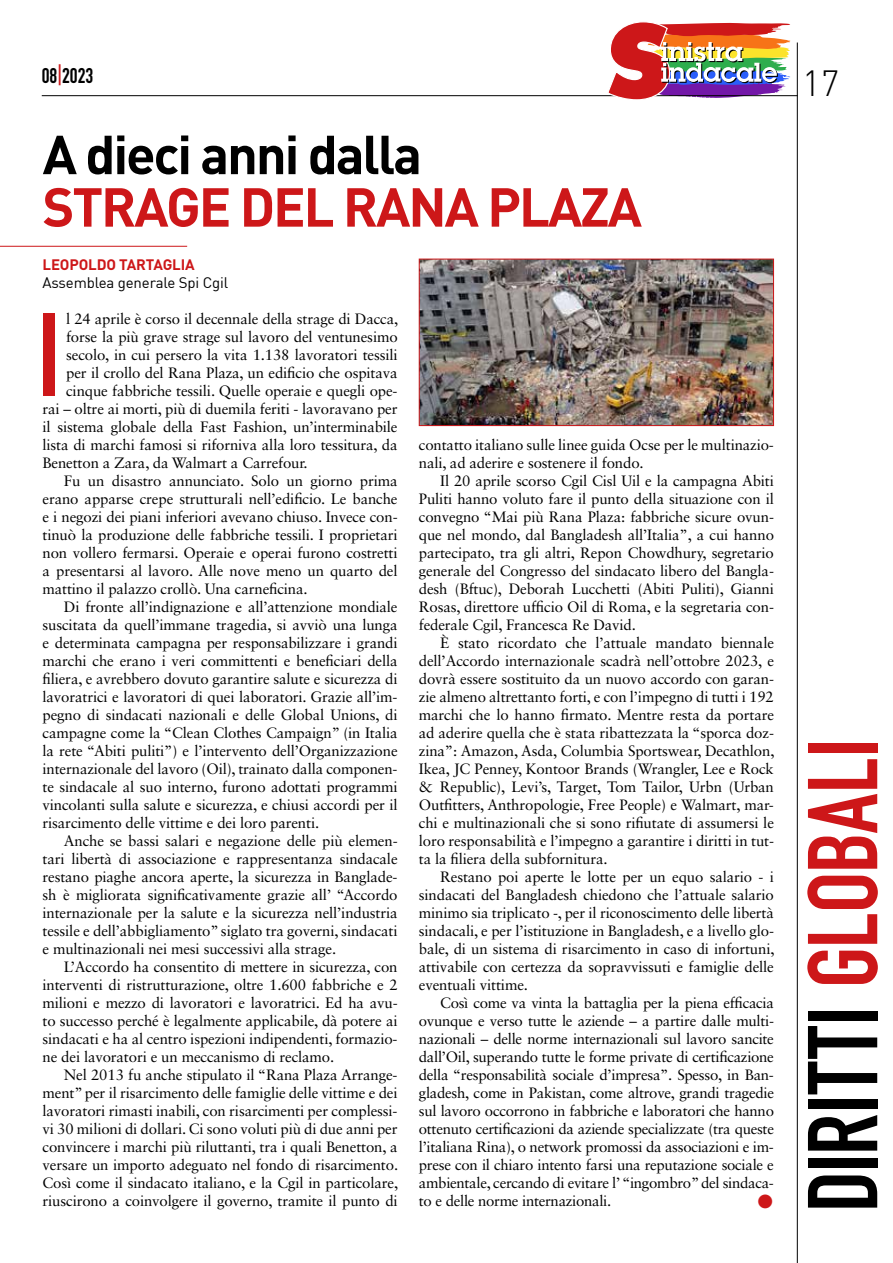
<style>
.page{position:relative;width:893px;height:1263px;background:#fff}
.page>*{position:absolute;margin:0;border:0;box-sizing:border-box;transform-origin:0 0}
.t1{font:116.1px "DIN Engschrift Std";color:#cd1719}
.t2{font:97.35px "DIN Engschrift Std";letter-spacing:-.005em;color:#000}
.t3{font:700 54px "DIN";letter-spacing:-.04em;color:#cd1719}
.t4{font:700 54px "DIN";letter-spacing:-.04em;color:#000}
.t5{font:300 36px "DIN";color:#000}
.t6{font:21px "DIN Engschrift Std";color:#000}
.t7{font:15px/18px "Sabon LT Std";letter-spacing:-.01em;color:#000;text-align:justify}
.t8{font:15px "DIN";letter-spacing:-.01em;color:#000}
.t9{font:700 15px "DIN";letter-spacing:-.01em;color:#cd1719}
.t10{font:15px "Zapf Dingbats IT Cby BT";color:#cd1719}
.s1{color:#cd1719}
</style>
<div class="page">
<hr style="left:42px;top:95px;width:756px;height:1px;background:#000">
<hr style="left:797px;top:43px;width:1px;height:1220px;background:#000">
<svg style="left:606px;top:22px;width:185px;height:78px"></svg>
<hr style="left:0;top:246px;width:187px;height:1px;background:#cd1719">
<img style="left:421px;top:261px;width:351px;height:163px">
<div style="left:419px;top:259px;width:355px;height:167px;border:1px solid #cd1719"></div>
<h3 class="t6" style="left:42px;top:63px;width:53px">08<span class="s1">|</span>2023</h3>
<h3 class="t5" style="left:802px;top:61px;width:39px">17</h3>
<h3 class="t4" style="left:43px;top:119px;width:381px">A dieci anni dalla</h3>
<h3 class="t3" style="left:43px;top:172px;width:601px">STRAGE DEL RANA PLAZA</h3>
<p class="t9" style="left:43px;top:255px;width:154px">LEOPOLDO TARTAGLIA</p>
<p class="t8" style="left:43px;top:273px;width:187px">Assemblea generale Spi Cgil</p>
<h1 class="t1" style="left:37px;top:287px;width:25px">I</h1>
<p class="t7" style="left:66px;top:310px;width:334px">l 24 aprile è corso il decennale della strage di Dacca,</p>
<p class="t7" style="left:66px;top:328px;width:333px">forse la più grave strage sul lavoro del ventunesimo</p>
<p class="t7" style="left:66px;top:346px;width:333px">secolo, in cui persero la vita 1.138 lavoratori tessili</p>
<p class="t7" style="left:66px;top:364px;width:333px">per il crollo del Rana Plaza, un edificio che ospitava</p>
<p class="t7" style="left:66px;top:382px;width:333px">cinque fabbriche tessili. Quelle operaie e quegli ope-</p>
<p class="t7" style="left:43px;top:400px;width:357px">rai – oltre ai morti, più di duemila feriti - lavoravano per</p>
<p class="t7" style="left:43px;top:418px;width:357px">il sistema globale della Fast Fashion, un’interminabile</p>
<p class="t7" style="left:43px;top:436px;width:357px">lista di marchi famosi si riforniva alla loro tessitura, da</p>
<p class="t7" style="left:43px;top:454px;width:267px">Benetton a Zara, da Walmart a Carrefour.</p>
<p class="t7" style="left:64px;top:472px;width:335px">Fu un disastro annunciato. Solo un giorno prima</p>
<p class="t7" style="left:43px;top:490px;width:357px">erano apparse crepe strutturali nell’edificio. Le banche</p>
<p class="t7" style="left:43px;top:508px;width:357px">e i negozi dei piani inferiori avevano chiuso. Invece con-</p>
<p class="t7" style="left:43px;top:526px;width:357px">tinuò la produzione delle fabbriche tessili. I proprietari</p>
<p class="t7" style="left:43px;top:544px;width:357px">non vollero fermarsi. Operaie e operai furono costretti</p>
<p class="t7" style="left:43px;top:562px;width:357px">a presentarsi al lavoro. Alle nove meno un quarto del</p>
<p class="t7" style="left:43px;top:580px;width:267px">mattino il palazzo crollò. Una carneficina.</p>
<p class="t7" style="left:64px;top:598px;width:335px">Di fronte all’indignazione e all’attenzione mondiale</p>
<p class="t7" style="left:43px;top:616px;width:357px">suscitata da quell’immane tragedia, si avviò una lunga</p>
<p class="t7" style="left:43px;top:634px;width:357px">e determinata campagna per responsabilizzare i grandi</p>
<p class="t7" style="left:43px;top:652px;width:357px">marchi che erano i veri committenti e beneficiari della</p>
<p class="t7" style="left:43px;top:670px;width:356px">filiera, e avrebbero dovuto garantire salute e sicurezza di</p>
<p class="t7" style="left:43px;top:688px;width:357px">lavoratrici e lavoratori di quei laboratori. Grazie all’im-</p>
<p class="t7" style="left:43px;top:706px;width:356px">pegno di sindacati nazionali e delle Global Unions, di</p>
<p class="t7" style="left:43px;top:724px;width:357px">campagne come la “Clean Clothes Campaign” (in Italia</p>
<p class="t7" style="left:43px;top:742px;width:357px">la rete “Abiti puliti”) e l’intervento dell’Organizzazione</p>
<p class="t7" style="left:43px;top:760px;width:357px">internazionale del lavoro (Oil), trainato dalla componen-</p>
<p class="t7" style="left:43px;top:778px;width:357px">te sindacale al suo interno, furono adottati programmi</p>
<p class="t7" style="left:43px;top:796px;width:357px">vincolanti sulla salute e sicurezza, e chiusi accordi per il</p>
<p class="t7" style="left:43px;top:814px;width:278px">risarcimento delle vittime e dei loro parenti.</p>
<p class="t7" style="left:64px;top:832px;width:335px">Anche se bassi salari e negazione delle più elemen-</p>
<p class="t7" style="left:43px;top:850px;width:357px">tari libertà di associazione e rappresentanza sindacale</p>
<p class="t7" style="left:43px;top:868px;width:357px">restano piaghe ancora aperte, la sicurezza in Banglade-</p>
<p class="t7" style="left:43px;top:886px;width:357px">sh è migliorata significativamente grazie all’ “Accordo</p>
<p class="t7" style="left:43px;top:904px;width:357px">internazionale per la salute e la sicurezza nell’industria</p>
<p class="t7" style="left:43px;top:922px;width:357px">tessile e dell’abbigliamento” siglato tra governi, sindacati</p>
<p class="t7" style="left:43px;top:940px;width:295px">e multinazionali nei mesi successivi alla strage.</p>
<p class="t7" style="left:64px;top:958px;width:335px">L’Accordo ha consentito di mettere in sicurezza, con</p>
<p class="t7" style="left:43px;top:976px;width:357px">interventi di ristrutturazione, oltre 1.600 fabbriche e 2</p>
<p class="t7" style="left:43px;top:994px;width:357px">milioni e mezzo di lavoratori e lavoratrici. Ed ha avu-</p>
<p class="t7" style="left:43px;top:1012px;width:357px">to successo perché è legalmente applicabile, dà potere ai</p>
<p class="t7" style="left:43px;top:1030px;width:357px">sindacati e ha al centro ispezioni indipendenti, formazio-</p>
<p class="t7" style="left:43px;top:1048px;width:293px">ne dei lavoratori e un meccanismo di reclamo.</p>
<p class="t7" style="left:64px;top:1066px;width:335px">Nel 2013 fu anche stipulato il “Rana Plaza Arrange-</p>
<p class="t7" style="left:43px;top:1084px;width:357px">ment” per il risarcimento delle famiglie delle vittime e dei</p>
<p class="t7" style="left:43px;top:1102px;width:357px">lavoratori rimasti inabili, con risarcimenti per complessi-</p>
<p class="t7" style="left:43px;top:1120px;width:357px">vi 30 milioni di dollari. Ci sono voluti più di due anni per</p>
<p class="t7" style="left:43px;top:1138px;width:357px">convincere i marchi più riluttanti, tra i quali Benetton, a</p>
<p class="t7" style="left:43px;top:1156px;width:357px">versare un importo adeguato nel fondo di risarcimento.</p>
<p class="t7" style="left:43px;top:1174px;width:357px">Così come il sindacato italiano, e la Cgil in particolare,</p>
<p class="t7" style="left:43px;top:1192px;width:357px">riuscirono a coinvolgere il governo, tramite il punto di</p>
<p class="t7" style="left:419px;top:436px;width:356px">contatto italiano sulle linee guida Ocse per le multinazio&shy;nali, ad aderire e sostenere il fondo.</p>
<p class="t7" style="left:419px;top:472px;width:357px;text-indent:21px">Il 20 aprile scorso Cgil Cisl Uil e la campagna Abiti Puliti hanno voluto fare il punto della situazione con il convegno “Mai più Rana Plaza: fabbriche sicure ovun&shy;que nel mondo, dal Bangladesh all’Italia”, a cui hanno partecipato, tra gli altri, Repon Chowdhury, segretario generale del Congresso del sindacato libero del Bangla&shy;desh (Bftuc), Deborah Lucchetti (Abiti Puliti), Gianni Rosas, direttore ufficio Oil di Roma, e la segretaria con&shy;federale Cgil, Francesca Re David.</p>
<p class="t7" style="left:419px;top:634px;width:357px;text-indent:21px">È stato ricordato che l’attuale mandato biennale dell’Accordo internazionale scadrà nell’ottobre 2023, e dovrà essere sostituito da un nuovo accordo con garan&shy;zie almeno altrettanto forti, e con l’impegno di tutti i 192 marchi che lo hanno firmato. Mentre resta da portare ad aderire quella che è stata ribattezzata la “sporca doz&shy;zina”: Amazon, Asda, Columbia Sportswear, Decathlon, Ikea, JC Penney, Kontoor Brands (Wrangler, Lee e Rock &amp; Republic), Levi’s, Target, Tom Tailor, Urbn (Urban Outfitters, Anthropologie, Free People) e Walmart, mar&shy;chi e multinazionali che si sono rifiutate di assumersi le loro responsabilità e l’impegno a garantire i diritti in tut&shy;ta la filiera della subfornitura.</p>
<p class="t7" style="left:419px;top:868px;width:357px;text-indent:21px">Restano poi aperte le lotte per un equo salario - i sindacati del Bangladesh chiedono che l’attuale salario minimo sia triplicato -, per il riconoscimento delle libertà sindacali, e per l’istituzione in Bangladesh, e a livello glo&shy;bale, di un sistema di risarcimento in caso di infortuni, attivabile con certezza da sopravvissuti e famiglie delle eventuali vittime.</p>
<p class="t7" style="left:419px;top:994px;width:357px;text-indent:21px">Così come va vinta la battaglia per la piena efficacia ovunque e verso tutte le aziende – a partire dalle multi&shy;nazionali – delle norme internazionali sul lavoro sancite dall’Oil, superando tutte le forme private di certificazione della “responsabilità sociale d’impresa”. Spesso, in Ban&shy;gladesh, come in Pakistan, come altrove, grandi tragedie sul lavoro occorrono in fabbriche e laboratori che hanno ottenuto certificazioni da aziende specializzate (tra queste l’italiana Rina), o network promossi da associazioni e im&shy;prese con il chiaro intento farsi una reputazione sociale e ambientale, cercando di evitare l’ “ingombro” del sindaca&shy;to e delle norme internazionali.</p>
<p class="t10" style="left:758px;top:1194px;width:17px">●</p>
<h2 class="t2" style="left:786px;top:1212px;width:475px;rotate:-90deg">DIRITTI <span class="s1">GLOBALI</span></h2>
</div>
